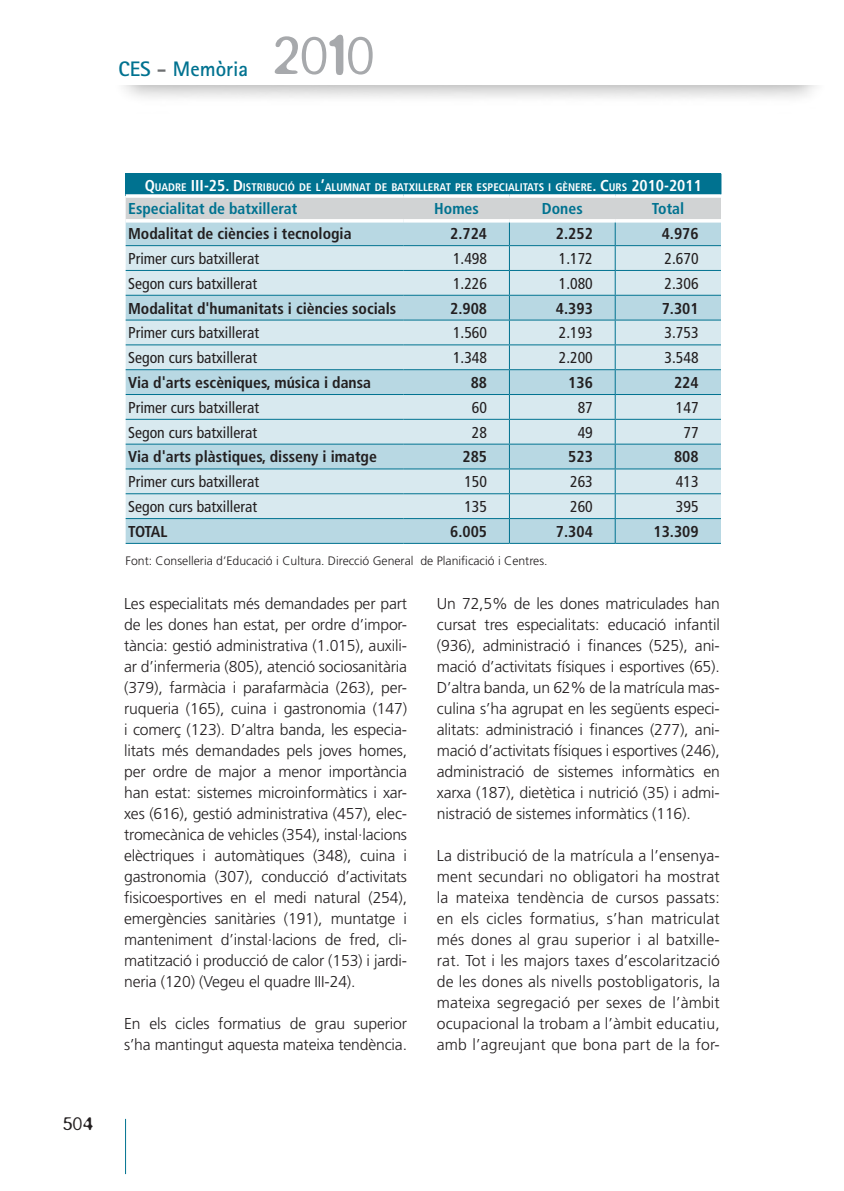
<style>
.page{position:relative;width:844px;height:1191px;background:#fff}
.page>*{position:absolute;margin:0;border:0;box-sizing:border-box;transform-origin:0 0}
.t1{font:300 61.07px "Blur";color:#a7a9ac}
.t2{font:700 21px "Rotis Sans Serif";color:#007290}
.t3{font:300 21px "Blur";color:#231f20}
.t4{font:300 15.75px/21px "Frutiger LT Std";letter-spacing:-.01em;color:#231f20;text-align:justify}
.t5{font:condensed 15.75px "Frutiger LT Std";color:#231f20}
.t6{font:700 condensed 15.75px "Frutiger LT Std";color:#231f20}
.t7{font:700 condensed 15.75px "Frutiger LT Std";color:#007290}
.t8{font:300 12.25px "Frutiger LT Std";color:#231f20}
.t9{font:700 condensed 11.03px "Frutiger LT Std";color:#fff}
.s1{color:#6d6f71}
.s2{font-size:15.75px}
</style>
<div class="page">
<hr style="left:125px;top:1118px;width:1px;height:56px;background:#007290">
<hr style="left:126px;top:543px;width:277px;height:1px;background:#007290">
<hr style="left:403px;top:543px;width:106px;height:1px;background:#007290">
<hr style="left:509px;top:543px;width:106px;height:1px;background:#007290">
<hr style="left:615px;top:543px;width:105px;height:1px;background:#007290">
<svg style="left:126px;top:174px;width:595px;height:369px;background:#bcd8e1"></svg>
<hr style="left:126px;top:245px;width:277px;height:1px;background:#007290">
<hr style="left:403px;top:245px;width:106px;height:1px;background:#007290">
<hr style="left:509px;top:245px;width:106px;height:1px;background:#007290">
<hr style="left:615px;top:245px;width:105px;height:1px;background:#007290">
<hr style="left:126px;top:270px;width:277px;height:1px;background:#007290">
<hr style="left:403px;top:270px;width:106px;height:1px;background:#007290">
<hr style="left:509px;top:270px;width:106px;height:1px;background:#007290">
<hr style="left:615px;top:270px;width:105px;height:1px;background:#007290">
<hr style="left:126px;top:344px;width:277px;height:1px;background:#007290">
<hr style="left:403px;top:344px;width:106px;height:1px;background:#007290">
<hr style="left:509px;top:344px;width:106px;height:1px;background:#007290">
<hr style="left:615px;top:344px;width:105px;height:1px;background:#007290">
<hr style="left:126px;top:493px;width:277px;height:1px;background:#007290">
<hr style="left:403px;top:493px;width:106px;height:1px;background:#007290">
<hr style="left:509px;top:493px;width:106px;height:1px;background:#007290">
<hr style="left:615px;top:493px;width:105px;height:1px;background:#007290">
<h2 class="t2" style="left:118px;top:55px;width:131px">CES <span class="s1">-</span> Memòria</h2>
<h1 class="t1" style="left:271px;top:21px;width:105px">2010</h1>
<h2 class="t3" style="left:62px;top:1111px;width:32px">504</h2>
<p class="t9" style="left:145px;top:180px;width:558px"><span class="s2">Q</span>UADRE <span class="s2">III-25. D</span>ISTRIBUCIÓ DE L<span class="s2">’</span>ALUMNAT DE BATXILLERAT PER ESPECIALITATS I GÈNERE<span class="s2">. C</span>URS <span class="s2">2010-2011</span></p>
<p class="t7" style="left:128px;top:199px;width:171px">Especialitat de batxillerat</p>
<p class="t7" style="left:434px;top:199px;width:46px">Homes</p>
<p class="t7" style="left:541px;top:199px;width:42px">Dones</p>
<p class="t7" style="left:651px;top:199px;width:34px">Total</p>
<p class="t6" style="left:128px;top:224px;width:225px">Modalitat de ciències i tecnologia</p>
<p class="t6" style="left:450px;top:224px;width:38px">2.724</p>
<p class="t6" style="left:556px;top:224px;width:38px">2.252</p>
<p class="t6" style="left:661px;top:224px;width:38px">4.976</p>
<p class="t5" style="left:128px;top:249px;width:132px">Primer curs batxillerat</p>
<p class="t5" style="left:453px;top:249px;width:36px">1.498</p>
<p class="t5" style="left:558px;top:249px;width:36px">1.172</p>
<p class="t5" style="left:664px;top:249px;width:36px">2.670</p>
<p class="t5" style="left:128px;top:274px;width:130px">Segon curs batxillerat</p>
<p class="t5" style="left:453px;top:274px;width:36px">1.226</p>
<p class="t5" style="left:558px;top:274px;width:36px">1.080</p>
<p class="t5" style="left:664px;top:274px;width:36px">2.306</p>
<p class="t6" style="left:128px;top:299px;width:269px">Modalitat d'humanitats i ciències socials</p>
<p class="t6" style="left:450px;top:299px;width:38px">2.908</p>
<p class="t6" style="left:556px;top:299px;width:38px">4.393</p>
<p class="t6" style="left:661px;top:299px;width:38px">7.301</p>
<p class="t5" style="left:128px;top:324px;width:132px">Primer curs batxillerat</p>
<p class="t5" style="left:453px;top:324px;width:36px">1.560</p>
<p class="t5" style="left:558px;top:324px;width:36px">2.193</p>
<p class="t5" style="left:664px;top:324px;width:36px">3.753</p>
<p class="t5" style="left:128px;top:348px;width:130px">Segon curs batxillerat</p>
<p class="t5" style="left:453px;top:348px;width:36px">1.348</p>
<p class="t5" style="left:558px;top:348px;width:36px">2.200</p>
<p class="t5" style="left:664px;top:348px;width:36px">3.548</p>
<p class="t6" style="left:128px;top:373px;width:244px">Via d'arts escèniques, música i dansa</p>
<p class="t6" style="left:470px;top:373px;width:18px">88</p>
<p class="t6" style="left:568px;top:373px;width:26px">136</p>
<p class="t6" style="left:674px;top:373px;width:26px">224</p>
<p class="t5" style="left:128px;top:398px;width:132px">Primer curs batxillerat</p>
<p class="t5" style="left:472px;top:398px;width:17px">60</p>
<p class="t5" style="left:577px;top:398px;width:17px">87</p>
<p class="t5" style="left:675px;top:398px;width:24px">147</p>
<p class="t5" style="left:128px;top:423px;width:130px">Segon curs batxillerat</p>
<p class="t5" style="left:472px;top:423px;width:17px">28</p>
<p class="t5" style="left:577px;top:423px;width:17px">49</p>
<p class="t5" style="left:683px;top:423px;width:17px">77</p>
<p class="t6" style="left:128px;top:448px;width:250px">Via d'arts plàstiques, disseny i imatge</p>
<p class="t6" style="left:462px;top:448px;width:26px">285</p>
<p class="t6" style="left:568px;top:448px;width:26px">523</p>
<p class="t6" style="left:674px;top:448px;width:26px">808</p>
<p class="t5" style="left:128px;top:472px;width:132px">Primer curs batxillerat</p>
<p class="t5" style="left:464px;top:472px;width:24px">150</p>
<p class="t5" style="left:570px;top:472px;width:24px">263</p>
<p class="t5" style="left:675px;top:472px;width:24px">413</p>
<p class="t5" style="left:128px;top:497px;width:130px">Segon curs batxillerat</p>
<p class="t5" style="left:464px;top:497px;width:24px">135</p>
<p class="t5" style="left:570px;top:497px;width:24px">260</p>
<p class="t5" style="left:675px;top:497px;width:24px">395</p>
<p class="t6" style="left:128px;top:522px;width:41px">TOTAL</p>
<p class="t6" style="left:450px;top:522px;width:38px">6.005</p>
<p class="t6" style="left:556px;top:522px;width:38px">7.304</p>
<p class="t6" style="left:653px;top:522px;width:47px">13.309</p>
<p class="t8" style="left:126px;top:553px;width:423px">Font: Conselleria d’Educació i Cultura. Direcció General de Planificació i Centres.</p>
<p class="t4" style="left:124px;top:593px;width:284px">Les especialitats més demandades per part de les dones han estat, per ordre d’impor&shy;tància: gestió administrativa (1.015), auxili&shy;ar d’infermeria (805), atenció sociosanitària (379), farmàcia i parafarmàcia (263), per&shy;ruqueria (165), cuina i gastronomia (147) i comerç (123). D’altra banda, les especia&shy;litats més demandades pels joves homes, per ordre de major a menor importància han estat: sistemes microinformàtics i xar&shy;xes (616), gestió administrativa (457), elec&shy;tromecànica de vehicles (354), instal·lacions elèctriques i automàtiques (348), cuina i gastronomia (307), conducció d’activitats fisicoesportives en el medi natural (254), emergències sanitàries (191), muntatge i manteniment d’instal·lacions de fred, cli&shy;matització i producció de calor (153) i jardi&shy;neria (120) (Vegeu el quadre III-24).</p>
<p class="t4" style="left:124px;top:1013px;width:284px">En els cicles formatius de grau superior s’ha mantingut aquesta mateixa tendència.</p>
<p class="t4" style="left:437px;top:593px;width:284px">Un 72,5% de les dones matriculades han cursat tres especialitats: educació infantil (936), administració i finances (525), ani&shy;mació d’activitats físiques i esportives (65).<br>D’altra banda, un 62% de la matrícula mas&shy;culina s’ha agrupat en les següents especi&shy;alitats: administració i finances (277), ani&shy;mació d’activitats físiques i esportives (246), administració de sistemes informàtics en xarxa (187), dietètica i nutrició (35) i admi&shy;nistració de sistemes informàtics (116).</p>
<p class="t4" style="left:437px;top:845px;width:284px">La distribució de la matrícula a l’ensenya&shy;ment secundari no obligatori ha mostrat la mateixa tendència de cursos passats: en els cicles formatius, s’han matriculat més dones al grau superior i al batxille&shy;rat. Tot i les majors taxes d’escolarització de les dones als nivells postobligatoris, la mateixa segregació per sexes de l’àmbit ocupacional la trobam a l’àmbit educatiu, amb l’agreujant que bona part de la for-</p>
</div>
